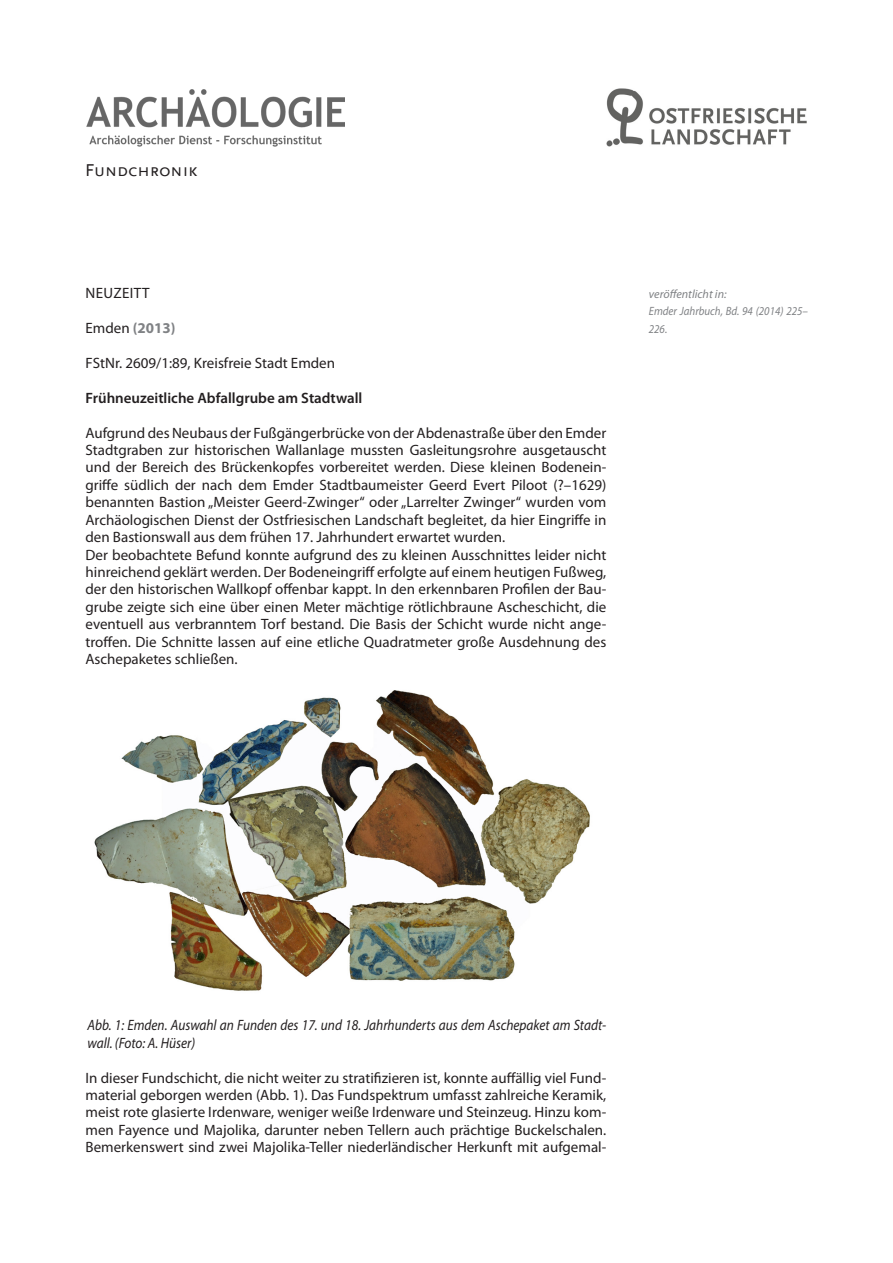
<style>
.page{position:relative;width:893px;height:1263px;background:#fff}
.page>*{position:absolute;margin:0;border:0;box-sizing:border-box;transform-origin:0 0}
.t1{font:18px "Scala Sans Caps";color:#231f20}
.Bodytext{font:15px/17.4px "Myriad Pro";color:#231f20;text-align:justify}
.AU{font:italic 15px/17.4px "Myriad Pro";color:#231f20;scale:.89 1}
.Ü2{font:600 15px "Myriad Pro";color:#231f20}
.Bodytext-2{font:700 15px "Myriad Pro";color:#808285}
.Ü1{font:15px "Myriad Pro";letter-spacing:.02em;color:#231f20}
.t2{font:italic 12px/17.4px "Myriad Pro";color:#808285;scale:.91 1}
.t3{font:italic 12px "Myriad Pro";color:#808285}
.s1{font-weight:400;color:#231f20}
</style>
<div class="page">
<img style="left:86px;top:89px;width:259px;height:57px">
<img style="left:606px;top:89px;width:201px;height:57px">
<img style="left:94px;top:690px;width:496px;height:301px">
<p class="t1" style="left:85px;top:160px;width:114px">Fundchronik</p>
<p class="Ü1" style="left:86px;top:284px;width:65px">NEUZEITT</p>
<p class="Bodytext-2" style="left:85px;top:318px;width:92px"><span class="s1">Emden</span> (2013)</p>
<p class="Bodytext" style="left:85px;top:354px;width:251px">FStNr. 2609/1:89, Kreisfreie Stadt Emden</p>
<p class="Ü2" style="left:85px;top:388px;width:278px">Frühneuzeitliche Abfallgrube am Stadtwall</p>
<p class="Bodytext" style="left:85px;top:423px;width:522px">Aufgrund des Neubaus der Fußgängerbrücke von der Abdenastraße über den Emder Stadtgraben zur historischen Wallanlage mussten Gasleitungsrohre ausgetauscht und der Bereich des Brückenkopfes vorbereitet werden. Diese kleinen Bodenein&shy;griffe südlich der nach dem Emder Stadtbaumeister Geerd Evert Piloot (?–1629) benannten Bastion „Meister Geerd-Zwinger“ oder „Larrelter Zwinger“ wurden vom Archäologischen Dienst der Ostfriesischen Landschaft begleitet, da hier Eingriffe in den Bastionswall aus dem frühen 17. Jahrhundert erwartet wurden.</p>
<p class="Bodytext" style="left:85px;top:546px;width:522px">Der beobachtete Befund konnte aufgrund des zu kleinen Ausschnittes leider nicht hinreichend geklärt werden. Der Bodeneingriff erfolgte auf einem heutigen Fußweg, der den historischen Wallkopf offenbar kappt. In den erkennbaren Profilen der Bau&shy;grube zeigte sich eine über einen Meter mächtige rötlichbraune Ascheschicht, die eventuell aus verbranntem Torf bestand. Die Basis der Schicht wurde nicht ange&shy;troffen. Die Schnitte lassen auf eine etliche Quadratmeter große Ausdehnung des Aschepaketes schließen.</p>
<p class="t3" style="left:649px;top:287px;width:79px">veröffentlicht in:</p>
<p class="t2" style="left:649px;top:303px;width:176px">Emder Jahrbuch, Bd. 94 (2014) 225–<br>226.</p>
<p class="AU" style="left:88px;top:1016px;width:584px">Abb. 1: Emden. Auswahl an Funden des 17. und 18. Jahrhunderts aus dem Aschepaket am Stadt&shy;wall. (Foto: A. Hüser)</p>
<p class="Bodytext" style="left:85px;top:1068px;width:522px">In dieser Fundschicht, die nicht weiter zu stratifizieren ist, konnte auffällig viel Fund&shy;material geborgen werden (Abb. 1). Das Fundspektrum umfasst zahlreiche Keramik, meist rote glasierte Irdenware, weniger weiße Irdenware und Steinzeug. Hinzu kom&shy;men Fayence und Majolika, darunter neben Tellern auch prächtige Buckelschalen.<br>Bemerkenswert sind zwei Majolika-Teller niederländischer Herkunft mit aufgemal-</p>
</div>
